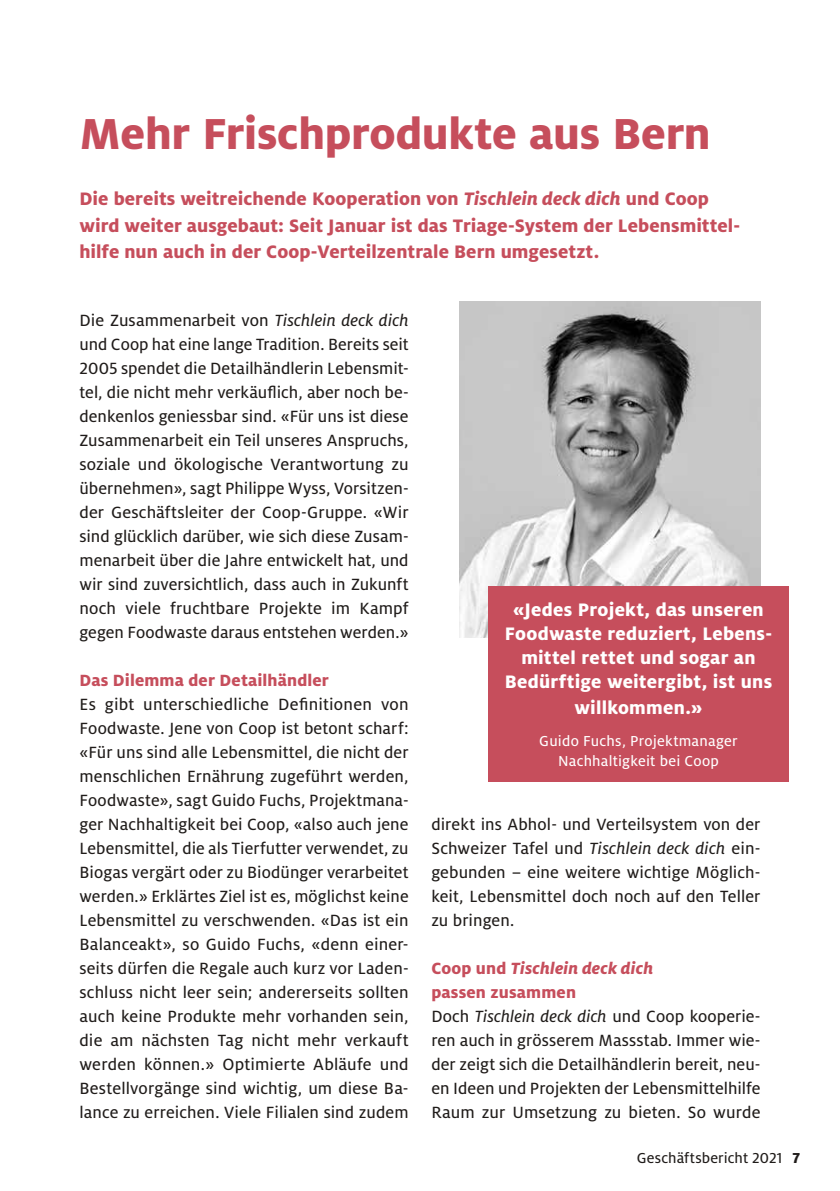
<style>
.page{position:relative;width:840px;height:1191px;background:#fff}
.page>*{position:absolute;margin:0;border:0;box-sizing:border-box;transform-origin:0 0}
.t1{font:800 48px "Milo OT";letter-spacing:-.005em;color:#c64e5c}
.t2{font:800 20px/26px "Milo OT";color:#c64e5c}
.t3{font:800 20px/24px "Milo OT";letter-spacing:.015em;color:#fff;text-align:center}
.t4{font:18px/24px "Milo OT Text";letter-spacing:.005em;color:#201c1a;text-align:justify}
.t5{font:800 18px/24px "Milo OT";letter-spacing:.01em;color:#c64e5c}
.t6{font:16px/20px "Milo OT Text";letter-spacing:.015em;color:#fff;text-align:center}
.t7{font:16px "Milo OT Text";letter-spacing:.005em;color:#201c1a}
.s1{font-style:italic}
.s2{font-family:"Milo OT Text Ita"}
.s3{font-family:"Milo OT";font-weight:800}
</style>
<div class="page">
<img style="left:459px;top:301px;width:301px;height:336px">
<div style="left:488px;top:586px;width:300px;height:195px;background:#c64e5c"></div>
<h1 class="t1" style="left:79px;top:106px;width:632px">Mehr Frischprodukte aus Bern</h1>
<p class="t2" style="left:79px;top:186px;width:662px">Die bereits weitreichende Kooperation von <span class="s1">Tischlein deck dich</span> und Coop wird weiter ausgebaut: Seit Januar ist das Triage-System der Lebensmittel&shy;hilfe nun auch in der Coop-Verteilzentrale Bern umgesetzt.</p>
<p class="t4" style="left:79px;top:308px;width:330px">Die Zusammenarbeit von <span class="s2">Tischlein deck dich </span>und Coop hat eine lange Tradition. Bereits seit 2005 spendet die Detailhändlerin Lebensmit&shy;tel, die nicht mehr verkäuflich, aber noch be&shy;denkenlos geniessbar sind. «Für uns ist diese Zusammenarbeit ein Teil unseres Anspruchs, soziale und ökologische Verantwortung zu übernehmen», sagt Philippe Wyss, Vorsitzen&shy;der Geschäftsleiter der Coop-Gruppe. «Wir sind glücklich darüber, wie sich diese Zusam&shy;menarbeit über die Jahre entwickelt hat, und wir sind zuversichtlich, dass auch in Zukunft noch viele fruchtbare Projekte im Kampf gegen Foodwaste daraus entstehen werden.»</p>
<p class="t5" style="left:79px;top:668px;width:251px">Das Dilemma der Detailhändler</p>
<p class="t4" style="left:79px;top:692px;width:330px">Es gibt unterschiedliche Definitionen von Foodwaste. Jene von Coop ist betont scharf: «Für uns sind alle Lebensmittel, die nicht der menschlichen Ernährung zugeführt werden, Foodwaste», sagt Guido Fuchs, Projektmana&shy;ger Nachhaltigkeit bei Coop, «also auch jene Lebensmittel, die als Tierfutter verwendet, zu Biogas vergärt oder zu Biodünger verarbeitet werden.» Erklärtes Ziel ist es, möglichst keine Lebensmittel zu verschwenden. «Das ist ein Balanceakt», so Guido Fuchs, «denn einer&shy;seits dürfen die Regale auch kurz vor Laden&shy;schluss nicht leer sein; andererseits sollten auch keine Produkte mehr vorhanden sein, die am nächsten Tag nicht mehr verkauft werden können.» Optimierte Abläufe und Bestellvorgänge sind wichtig, um diese Ba&shy;lance zu erreichen. Viele Filialen sind zudem</p>
<p class="t3" style="left:504px;top:598px;width:269px">«Jedes Projekt, das unseren<br>Foodwaste reduziert, Lebens&shy;mittel rettet und sogar an<br>Bedürftige weitergibt, ist uns</p>
<p class="t3" style="left:574px;top:696px;width:129px">willkommen.»</p>
<p class="t6" style="left:539px;top:730px;width:200px">Guido Fuchs, Projektmanager<br>Nachhaltigkeit bei Coop</p>
<p class="t4" style="left:431px;top:812px;width:330px">direkt ins Abhol- und Verteilsystem von der Schweizer Tafel und <span class="s2">Tischlein deck dich</span> ein&shy;gebunden – eine weitere wichtige Möglich&shy;keit, Lebensmittel doch noch auf den Teller zu bringen.</p>
<p class="t5" style="left:431px;top:956px;width:223px">Coop und <span class="s1">Tischlein deck dich </span>passen zusammen</p>
<p class="t4" style="left:431px;top:1004px;width:330px">Doch <span class="s2">Tischlein deck dich</span> und Coop kooperie&shy;ren auch in grösserem Massstab. Immer wie&shy;der zeigt sich die Detailhändlerin bereit, neu&shy;en Ideen und Projekten der Lebensmittelhilfe Raum zur Umsetzung zu bieten. So wurde</p>
<p class="t7" style="left:636px;top:1148px;width:165px">Geschäftsbericht 2021 <span class="s3">7</span></p>
</div>
